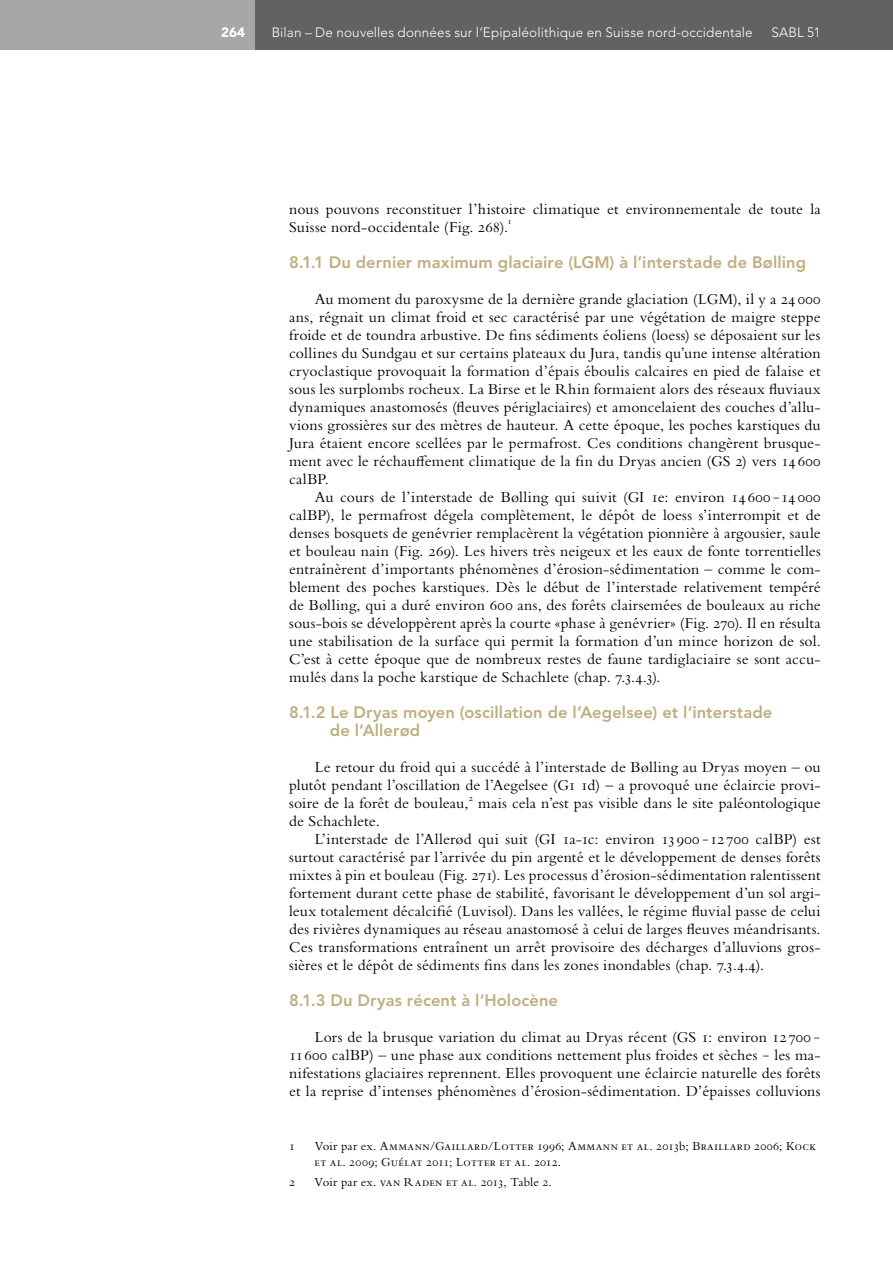
<style>
.page{position:relative;width:893px;height:1263px;background:#fff}
.page>*{position:absolute;margin:0;border:0;box-sizing:border-box;transform-origin:0 0}
.t1{font:800 16.5px/18px "Avenir LT Std";letter-spacing:.005em;color:#c1ad7f}
.t2{font:15.75px/18px "Bembo Std";letter-spacing:.02em;color:#000;text-align:justify}
.t3{font:300 13.5px "Avenir LT Std";letter-spacing:.01em;color:#fff}
.t4{font:900 13.5px "Avenir LT Std";color:#fff}
.t5{font:12.75px/15.8px "Bembo Std";letter-spacing:.035em;color:#000}
.t6{font:9.15px "Bembo Std";color:#000}
</style>
<div class="page">
<div style="left:255px;top:0;width:638px;height:50px;background:#616261"></div>
<div style="left:0;top:0;width:255px;height:50px;background:#a6a7a7"></div>
<p class="t4" style="left:221px;top:25px;width:25px">264</p>
<p class="t3" style="left:272px;top:24px;width:482px">Bilan – De nouvelles données sur l‘Epipaléolithique en Suisse nord-occidentale</p>
<p class="t3" style="left:771px;top:24px;width:51px">SABL 51</p>
<p class="t2" style="left:289px;top:200px;width:533px">nous pouvons reconstituer l’histoire climatique et environnementale de toute la<br>Suisse nord-occidentale (Fig. 268).</p>
<p class="t6" style="left:508px;top:216px;width:6px">1</p>
<p class="t1" style="left:289px;top:254px;width:519px">8.1.1 Du dernier maximum glaciaire (LGM) à l’interstade de Bølling</p>
<p class="t2" style="left:289px;top:290px;width:533px;text-indent:26px">Au moment du paroxysme de la dernière grande glaciation (LGM), il y a 24000 ans, régnait un climat froid et sec caractérisé par une végétation de maigre steppe froide et de toundra arbustive. De fins sédiments éoliens (loess) se déposaient sur les collines du Sundgau et sur certains plateaux du Jura, tandis qu’une intense altération cryoclastique provoquait la formation d’épais éboulis calcaires en pied de falaise et sous les surplombs rocheux. La Birse et le Rhin formaient alors des réseaux fluviaux dynamiques anastomosés (fleuves périglaciaires) et amoncelaient des couches d’allu&shy;vions grossières sur des mètres de hauteur. A cette époque, les poches karstiques du Jura étaient encore scellées par le permafrost. Ces conditions changèrent brusque&shy;ment avec le réchauffement climatique de la fin du Dryas ancien (GS 2) vers 14600 calBP.</p>
<p class="t2" style="left:289px;top:488px;width:533px;text-indent:26px">Au cours de l’interstade de Bølling qui suivit (GI 1e: environ 14600‒14000 calBP), le permafrost dégela complètement, le dépôt de loess s’interrompit et de denses bosquets de genévrier remplacèrent la végétation pionnière à argousier, saule et bouleau nain (Fig. 269). Les hivers très neigeux et les eaux de fonte torrentielles entraînèrent d’importants phénomènes d’érosion-sédimentation – comme le com&shy;blement des poches karstiques. Dès le début de l’interstade relativement tempéré de Bølling, qui a duré environ 600 ans, des forêts clairsemées de bouleaux au riche sous-bois se développèrent après la courte «phase à genévrier» (Fig. 270). Il en résulta une stabilisation de la surface qui permit la formation d’un mince horizon de sol.<br>C’est à cette époque que de nombreux restes de faune tardiglaciaire se sont accu&shy;mulés dans la poche karstique de Schachlete (chap. 7.3.4.3).</p>
<p class="t1" style="left:330px;top:704px;width:444px;text-indent:-41px">8.1.2 Le Dryas moyen (oscillation de l’Aegelsee) et l’interstade de l’Allerød</p>
<p class="t2" style="left:289px;top:758px;width:533px;text-indent:26px">Le retour du froid qui a succédé à l’interstade de Bølling au Dryas moyen – ou plutôt pendant l’oscillation de l’Aegelsee (G1 1d) – a provoqué une éclaircie provi&shy;soire de la forêt de bouleau,</p>
<p class="t6" style="left:469px;top:792px;width:6px">2</p>
<p class="t2" style="left:478px;top:794px;width:344px">mais cela n’est pas visible dans le site paléontologique</p>
<p class="t2" style="left:289px;top:812px;width:92px">de Schachlete.</p>
<p class="t2" style="left:315px;top:830px;width:507px">L’interstade de l’Allerød qui suit (GI 1a-1c: environ 13900‒12700 calBP) est</p>
<p class="t2" style="left:289px;top:848px;width:533px">surtout caractérisé par l’arrivée du pin argenté et le développement de denses forêts</p>
<p class="t2" style="left:289px;top:866px;width:533px">mixtes à pin et bouleau (Fig. 271). Les processus d’érosion-sédimentation ralentissent</p>
<p class="t2" style="left:289px;top:884px;width:533px">fortement durant cette phase de stabilité, favorisant le développement d’un sol argi-</p>
<p class="t2" style="left:289px;top:902px;width:533px">leux totalement décalcifié (Luvisol). Dans les vallées, le régime fluvial passe de celui</p>
<p class="t2" style="left:289px;top:920px;width:533px">des rivières dynamiques au réseau anastomosé à celui de larges fleuves méandrisants.</p>
<p class="t2" style="left:289px;top:938px;width:532px">Ces transformations entraînent un arrêt provisoire des décharges d’alluvions gros-</p>
<p class="t2" style="left:289px;top:956px;width:476px">sières et le dépôt de sédiments fins dans les zones inondables (chap. 7.3.4.4).</p>
<p class="t1" style="left:289px;top:992px;width:270px">8.1.3 Du Dryas récent à l’Holocène</p>
<p class="t2" style="left:289px;top:1028px;width:533px;text-indent:26px">Lors de la brusque variation du climat au Dryas récent (GS 1: environ 12700‒ 11600 calBP) – une phase aux conditions nettement plus froides et sèches ‒ les ma&shy;nifestations glaciaires reprennent. Elles provoquent une éclaircie naturelle des forêts et la reprise d’intenses phénomènes d’érosion-sédimentation. D’épaisses colluvions</p>
<p class="t5" style="left:289px;top:1138px;width:7px">1</p>
<p class="t5" style="left:315px;top:1138px;width:503px">Voir par ex. Ammann/Gaillard/Lotter 1996; Ammann et al. 2013b; Braillard 2006; Kock et al. 2009; Guélat 2011; Lotter et al. 2012.</p>
<p class="t5" style="left:289px;top:1173px;width:7px">2</p>
<p class="t5" style="left:315px;top:1173px;width:239px">Voir par ex. van Raden et al. 2013, Table 2.</p>
</div>
